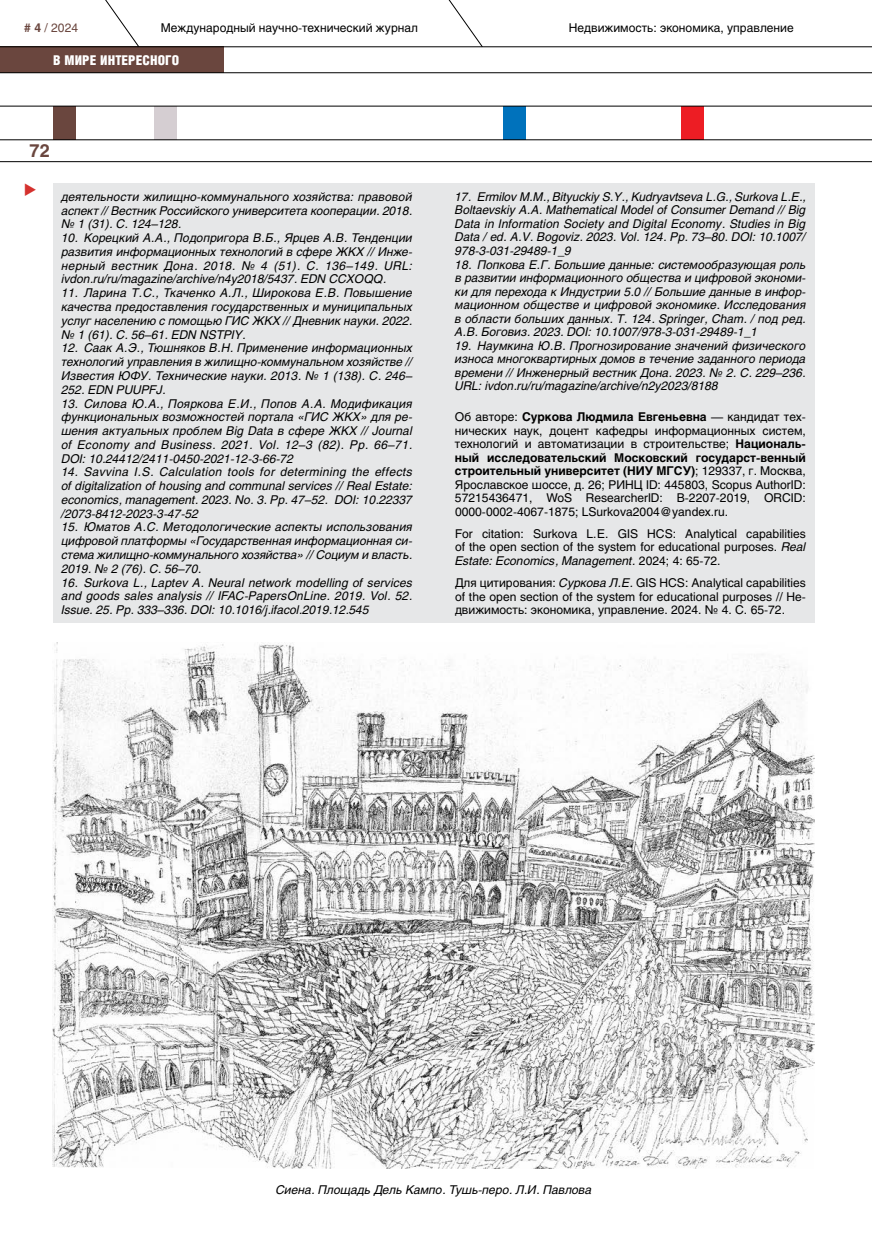
<style>
.page{position:relative;width:872px;height:1255px;background:#fff}
.page>*{position:absolute;margin:0;border:0;box-sizing:border-box;transform-origin:0 0}
.t1{font:700 18px "Helios";color:#6a463e}
.t2{font:13.5px "Helios Cond Black C";letter-spacing:.01em;color:#fff}
.t3{font:italic 12px/13.8px "Helios";color:#000;text-align:justify}
.t4{font:12px/13.5px "Helios";color:#000;text-align:justify}
.t5{font:12px "Helios";color:#6a463e}
.s1{font-weight:700}
.s2{font-style:italic}
</style>
<div class="page">
<div style="left:0;top:47px;width:223px;height:26px;background:#6a463e"></div>
<div style="left:53px;top:106px;width:22px;height:34px;background:#6a463e"></div>
<div style="left:154px;top:106px;width:22px;height:34px;background:#d5ced2"></div>
<div style="left:503px;top:106px;width:22px;height:34px;background:#0072bc"></div>
<div style="left:682px;top:106px;width:22px;height:34px;background:#ed1d24"></div>
<hr style="left:0;top:139px;width:872px;height:1px;background:#000">
<hr style="left:0;top:161px;width:872px;height:1px;background:#000">
<hr style="left:0;top:106px;width:872px;height:1px;background:#000">
<hr style="left:0;top:72px;width:872px;height:1px;background:#000">
<hr style="left:0;top:47px;width:872px;height:1px;background:#000">
<svg style="left:426px;top:0;width:57px;height:47px"></svg>
<svg style="left:83px;top:0;width:56px;height:47px"></svg>
<div style="left:53px;top:183px;width:761px;height:439px;background:#e6e7e8"></div>
<img style="left:52px;top:642px;width:762px;height:526px">
<p class="t5" style="left:24px;top:20px;width:55px"><span class="s1"># 4</span> / 2024</p>
<p class="t4" style="left:161px;top:21px;width:259px">Международный научно-технический журнал</p>
<p class="t4" style="left:569px;top:21px;width:226px">Недвижимость: экономика, управление</p>
<p class="t2" style="left:53px;top:53px;width:128px">В МИРЕ ИНТЕРЕСНОГО</p>
<h1 class="t1" style="left:30px;top:140px;width:22px">72</h1>
<p class="t3" style="left:61px;top:189px;width:352px;text-indent:-38px"><sup>◆</sup> деятельности жилищно-коммунального хозяйства: правовой аспект // Вестник Российского университета кооперации. 2018. № 1 (31). С. 124–128.</p>
<p class="t3" style="left:61px;top:231px;width:352px">10. Корецкий А.А., Подопригора В.Б., Ярцев А.В. Тенденции развития информационных технологий в сфере ЖКХ // Инже&shy;нерный вестник Дона. 2018. № 4 (51). С. 136–149. URL: ivdon.ru/ru/magazine/archive/n4y2018/5437. EDN CCXOQQ.</p>
<p class="t3" style="left:61px;top:286px;width:352px">11. Ларина Т.С., Ткаченко А.Л., Широкова Е.В. Повышение качества предоставления государственных и муниципальных услуг населению с помощью ГИС ЖКХ // Дневник науки. 2022. № 1 (61). С. 56–61. EDN NSTPIY.</p>
<p class="t3" style="left:61px;top:341px;width:352px">12. Саак А.Э., Тюшняков В.Н. Применение информационных технологий управления в жилищно-коммунальном хозяйстве // Известия ЮФУ. Технические науки. 2013. № 1 (138). С. 246– 252. EDN PUUPFJ.</p>
<p class="t3" style="left:61px;top:396px;width:352px">13. Силова Ю.А., Пояркова Е.И., Попов А.А. Модификация функциональных возможностей портала «ГИС ЖКХ» для ре&shy;шения актуальных проблем Big Data в сфере ЖКХ // Journal of Economy and Business. 2021. Vol. 12–3 (82). Рр. 66–71.<br>DOI: 10.24412/2411‑0450‑2021‑12‑3‑66‑72</p>
<p class="t3" style="left:61px;top:465px;width:352px">14. Savvina I.S. Calculation tools for determining the effects of digitalization of housing and communal services // Real Estate: economics, management. 2023. No. 3. Pp. 47–52. DOI: 10.22337 /2073‑8412‑2023‑3‑47‑52</p>
<p class="t3" style="left:61px;top:520px;width:352px">15. Юматов А.С. Методологические аспекты использования цифровой платформы «Государственная информационная си&shy;стема жилищно-коммунального хозяйства» // Социум и власть.<br>2019. № 2 (76). С. 56–70.</p>
<p class="t3" style="left:61px;top:575px;width:352px">16. Surkova L., Laptev A. Neural network modelling of services and goods sales analysis // IFAC-PapersOnLine. 2019. Vol. 52.<br>Issue. 25. Pр. 333–336. DOI: 10.1016/j.ifacol.2019.12.545</p>
<p class="t3" style="left:455px;top:190px;width:352px">17. Ermilov M.M., Bityuckiy S.Y., Kudryavtseva L.G., Surkova L.E., Boltaevskiy A.A. Mathematical Model of Consumer Demand // Big Data in Information Society and Digital Economy. Studies in Big Data / ed. A.V. Bogoviz. 2023. Vol. 124. Pp. 73–80. DOI: 10.1007/ 978‑3‑031‑29489‑1_9</p>
<p class="t3" style="left:455px;top:257px;width:352px">18. Попкова Е.Г. Большие данные: системообразующая роль в развитии информационного общества и цифровой экономи&shy;ки для перехода к Индустрии 5.0 // Большие данные в инфор&shy;мационном обществе и цифровой экономике. Исследования в области больших данных. Т. 124. Springer, Cham. / под ред.<br>А.В. Боговиз. 2023. DOI: 10.1007/978‑3‑031‑29489‑1_1</p>
<p class="t3" style="left:455px;top:338px;width:352px">19. Наумкина Ю.В. Прогнозирование значений физического износа многоквартирных домов в течение заданного периода времени // Инженерный вестник Дона. 2023. № 2. С. 229–236.<br>URL: ivdon.ru/ru/magazine/archive/n2y2023/8188</p>
<p class="t4" style="left:455px;top:410px;width:352px">Об авторе: <span class="s1">Суркова Людмила Евгеньевна</span> — кандидат тех&shy;нических наук, доцент кафедры информационных систем, технологий и автоматизации в строительстве; <span class="s1">Националь&shy;ный исследовательский Московский государст-венный строительный университет (НИУ МГСУ)</span>; 129337, г. Москва, Ярославское шоссе, д. 26; РИНЦ ID: 445803, Scopus AuthorID:<br>57215436471, WoS ResearcherID: B-2207-2019, ORCID:<br>0000‑0002‑4067‑1875; LSurkova2004@yandex.ru.</p>
<p class="t4" style="left:455px;top:526px;width:352px">For citation: Surkova L.E. GIS HCS: Analytical capabilities of the open section of the system for educational purposes. <span class="s2">Real Estate: Economics, Management.</span> 2024; 4: 65-72.</p>
<p class="t4" style="left:455px;top:576px;width:352px">Для цитирования: <span class="s2">Суркова Л.Е.</span> GIS HCS: Analytical capabilities of the open section of the system for educational purposes // Не&shy;движимость: экономика, управление. 2024. № 4. С. 65-72.</p>
<p class="t3" style="left:276px;top:1183px;width:317px">Сиена. Площадь Дель Кампо. Тушь-перо. Л.И. Павлова</p>
</div>
